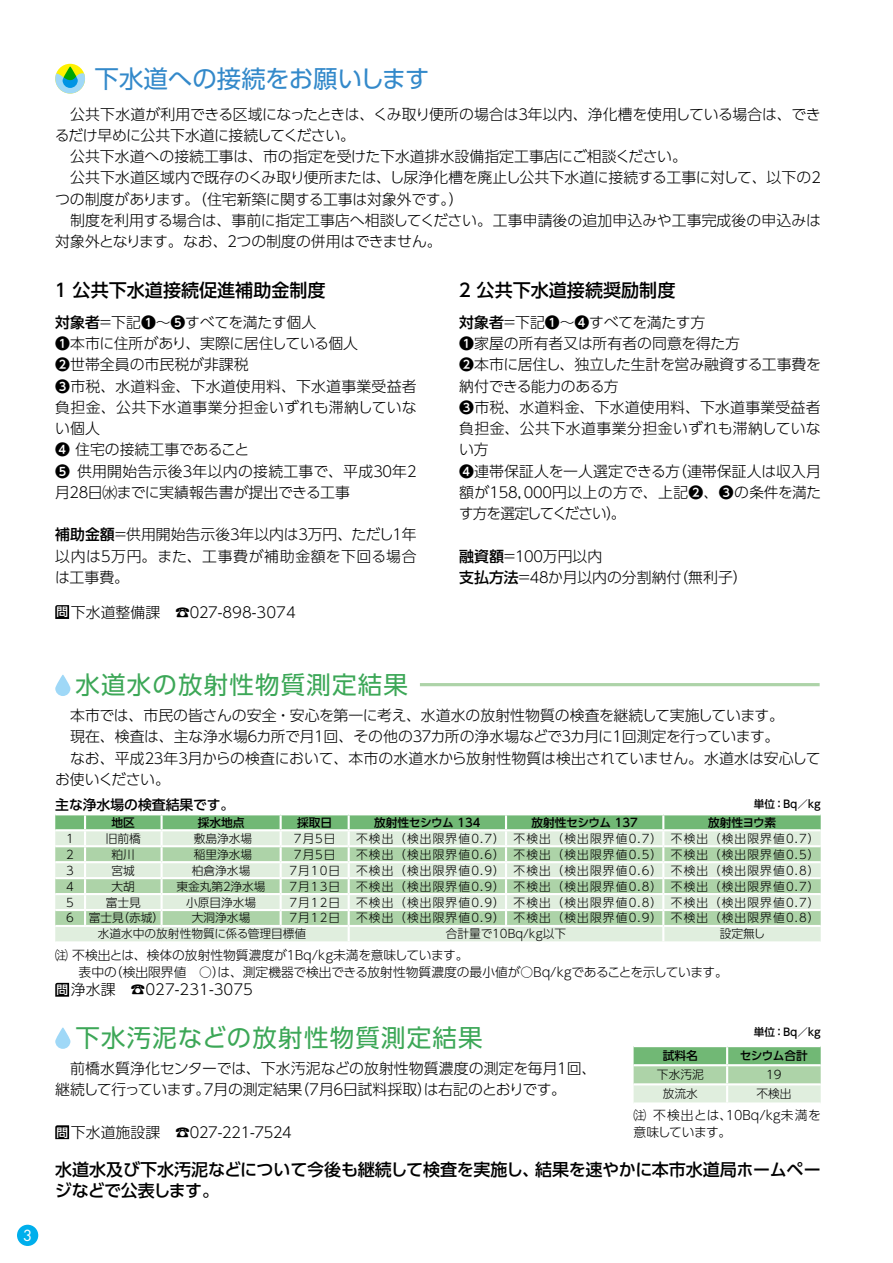
<style>
.page{position:relative;width:893px;height:1263px;background:#fff}
.page>*{position:absolute;margin:0;border:0;box-sizing:border-box;transform-origin:0 0}
.t1{font:24.45px "UD Shin Go Pro";letter-spacing:.05em;color:#3ca757}
.t2{font:24.45px "UD Shin Go Pro";color:#3389ca}
.t3{font:500 18px "UD Shin Go Pro";color:#000}
.t4{font:500 16.95px/21.3px "UD Shin Go Pro";letter-spacing:-.01em;color:#000}
.t5{font:300 14.85px/21.3px "UD Shin Go Pro";color:#000}
.t6{font:300 14.85px/21.3px "UD Shin Go Pro";letter-spacing:-.02em;color:#000}
.t7{font:300 14.85px "UD Shin Go Pro";letter-spacing:-.38em;color:#000}
.t8{font:14.85px "Futura";color:#fff}
.t9{font:500 13.8px "UD Shin Go Pro";color:#000}
.t10{font:300 12.75px/17px "UD Shin Go Pro";color:#000}
.t11{font:300 11.7px "UD Shin Go Pro";letter-spacing:.1em;color:#000}
.t12{font:500 11.7px "UD Shin Go Pro";color:#000}
.t13{font:300 11.7px "UD Shin Go Pro";color:#000}
.t14{font:300 11.7px "UD Shin Go Pro";letter-spacing:-.02em;color:#000}
.t15{font:500 10.65px "UD Shin Go Pro";letter-spacing:-.34em;color:#000}
.s1{font-weight:500}
.s2{font-family:"UD Shin Go Pro De";font-weight:700}
.s3{font-weight:500;font-size:11.7px;color:#fff}
</style>
<div class="page">
<div style="left:17px;top:1225px;width:21px;height:21px;background:#00afec;border-radius:50%"></div>
<svg style="left:55px;top:64px;width:30px;height:30px"></svg>
<svg style="left:55px;top:67px;width:30px;height:27px"></svg>
<svg style="left:55px;top:1125px;width:14px;height:14px"></svg>
<svg style="left:55px;top:1027px;width:15px;height:22px"></svg>
<svg style="left:634px;top:1046px;width:187px;height:56px;background:#b2d7b1"></svg>
<svg style="left:55px;top:605px;width:14px;height:14px"></svg>
<svg style="left:55px;top:675px;width:15px;height:21px"></svg>
<svg style="left:55px;top:983px;width:14px;height:14px"></svg>
<hr style="left:420px;top:683px;width:400px;height:3px;background:#add3a8">
<svg style="left:55px;top:814px;width:766px;height:127px;background:#c8e1c5"></svg>
<p class="t8" style="left:23px;top:1225px;width:11px">3</p>
<p class="t2" style="left:95px;top:59px;width:336px">下水道への接続をお願いします</p>
<p class="t5" style="left:55px;top:103px;width:770px">　公共下水道が利用できる区域になったときは、くみ取り便所の場合は３年以内、浄化槽を使用している場合は、できるだけ早めに公共下水道に接続してください。<br>　公共下水道への接続工事は、市の指定を受けた下水道排水設備指定工事店にご相談ください。<br>　公共下水道区域内で既存のくみ取り便所または、し尿浄化槽を廃止し公共下水道に接続する工事に対して、以下の２つの制度があります。（住宅新築に関する工事は対象外です。）<br>　制度を利用する場合は、事前に指定工事店へ相談してください。工事申請後の追加申込みや工事完成後の申込みは対象外となります。なお、２つの制度の併用はできません。</p>
<p class="t3" style="left:52px;top:275px;width:275px">１ 公共下水道接続促進補助金制度</p>
<p class="t3" style="left:456px;top:275px;width:221px">２ 公共下水道接続奨励制度</p>
<p class="t5" style="left:55px;top:311px;width:366px"><span class="s1">対象者</span>＝下記<span class="s2">❶</span>～<span class="s2">❺</span>すべてを満たす個人<br><span class="s2">❶</span>本市に住所があり、実際に居住している個人<br><span class="s2">❷</span>世帯全員の市民税が非課税<br><span class="s2">❸</span>市税、水道料金、下水道使用料、下水道事業受益者負担金、公共下水道事業分担金いずれも滞納していない個人<br><span class="s2">❹</span> 住宅の接続工事であること<br><span class="s2">❺</span> 供用開始告示後３年以内の接続工事で、平成３０年２月２８日㈬までに実績報告書が提出できる工事</p>
<p class="t5" style="left:55px;top:524px;width:363px;text-align:justify"><span class="s1">補助金額</span>＝供用開始告示後３年以内は３万円、ただし１年以内は５万円。また、工事費が補助金額を下回る場合は工事費。</p>
<p class="t5" style="left:56px;top:601px;width:241px"><span class="s3">問</span>下水道整備課　☎０２７-898-3074</p>
<p class="t5" style="left:459px;top:311px;width:363px"><span class="s1">対象者</span>＝下記<span class="s2">❶</span>～<span class="s2">❹</span>すべてを満たす方<br><span class="s2">❶</span>家屋の所有者又は所有者の同意を得た方<br><span class="s2">❷</span>本市に居住し、独立した生計を営み融資する工事費を納付できる能力のある方<br><span class="s2">❸</span>市税、水道料金、下水道使用料、下水道事業受益者負担金、公共下水道事業分担金いずれも滞納していない方<br><span class="s2">❹</span>連帯保証人を一人選定できる方（連帯保証人は収入月額が１５８，０００円以上の方で、上記<span class="s2">❷</span>、<span class="s2">❸</span>の条件を満たす方を選定してください）。</p>
<p class="t5" style="left:459px;top:545px;width:290px"><span class="s1">融資額</span>＝１００万円以内<br><span class="s1">支払方法</span>＝４８か月以内の分割納付（無利子）</p>
<p class="t1" style="left:75px;top:665px;width:334px">水道水の放射性物質測定結果</p>
<p class="t6" style="left:55px;top:704px;width:767px">　本市では、市民の皆さんの安全・安心を第一に考え、水道水の放射性物質の検査を継続して実施しています。<br>　現在、検査は、主な浄水場６カ所で月１回、その他の３７カ所の浄水場などで３カ月に１回測定を行っています。<br>　なお、平成２３年３月からの検査において、本市の水道水から放射性物質は検出されていません。水道水は安心してお使いください。</p>
<p class="t9" style="left:55px;top:793px;width:180px">主な浄水場の検査結果です。</p>
<p class="t15" style="left:754px;top:796px;width:71px">単位：Ｂｑ／ｋｇ</p>
<p class="t12" style="left:112px;top:813px;width:25px">地区</p>
<p class="t12" style="left:198px;top:813px;width:48px">採水地点</p>
<p class="t12" style="left:297px;top:813px;width:36px">採取日</p>
<p class="t12" style="left:374px;top:813px;width:108px">放射性セシウム 134</p>
<p class="t12" style="left:531px;top:813px;width:108px">放射性セシウム 137</p>
<p class="t12" style="left:708px;top:813px;width:70px">放射性ヨウ素</p>
<p class="t11" style="left:66px;top:829px;width:9px">1</p>
<p class="t11" style="left:106px;top:829px;width:37px">旧前橋</p>
<p class="t11" style="left:194px;top:829px;width:60px">敷島浄水場</p>
<p class="t11" style="left:294px;top:829px;width:43px">7月5日</p>
<p class="t11" style="left:356px;top:829px;width:465px">不検出（検出限界値0.7） 不検出（検出限界値0.7） 不検出（検出限界値0.7）</p>
<p class="t11" style="left:66px;top:845px;width:9px">2</p>
<p class="t11" style="left:112px;top:845px;width:25px">粕川</p>
<p class="t11" style="left:194px;top:845px;width:60px">稲里浄水場</p>
<p class="t11" style="left:294px;top:845px;width:43px">7月5日</p>
<p class="t11" style="left:356px;top:845px;width:465px">不検出（検出限界値0.6） 不検出（検出限界値0.5） 不検出（検出限界値0.5）</p>
<p class="t11" style="left:66px;top:861px;width:9px">3</p>
<p class="t11" style="left:112px;top:861px;width:25px">宮城</p>
<p class="t11" style="left:192px;top:861px;width:60px">柏倉浄水場</p>
<p class="t11" style="left:289px;top:861px;width:52px">7月10日</p>
<p class="t11" style="left:356px;top:861px;width:465px">不検出（検出限界値0.9） 不検出（検出限界値0.6） 不検出（検出限界値0.8）</p>
<p class="t11" style="left:66px;top:877px;width:9px">4</p>
<p class="t11" style="left:112px;top:877px;width:25px">大胡</p>
<p class="t13" style="left:177px;top:877px;width:91px">東金丸第２浄水場</p>
<p class="t11" style="left:289px;top:877px;width:52px">7月13日</p>
<p class="t11" style="left:356px;top:877px;width:465px">不検出（検出限界値0.9） 不検出（検出限界値0.8） 不検出（検出限界値0.7）</p>
<p class="t11" style="left:66px;top:893px;width:9px">5</p>
<p class="t11" style="left:106px;top:893px;width:37px">富士見</p>
<p class="t11" style="left:186px;top:893px;width:71px">小原目浄水場</p>
<p class="t11" style="left:289px;top:893px;width:52px">7月12日</p>
<p class="t11" style="left:356px;top:893px;width:465px">不検出（検出限界値0.9） 不検出（検出限界値0.8） 不検出（検出限界値0.7）</p>
<p class="t11" style="left:66px;top:908px;width:9px">6</p>
<p class="t11" style="left:89px;top:908px;width:77px">富士見（赤城）</p>
<p class="t11" style="left:192px;top:908px;width:60px">大洞浄水場</p>
<p class="t11" style="left:289px;top:908px;width:52px">7月12日</p>
<p class="t11" style="left:356px;top:908px;width:465px">不検出（検出限界値0.9） 不検出（検出限界値0.9） 不検出（検出限界値0.8）</p>
<p class="t13" style="left:98px;top:924px;width:210px">水道水中の放射性物質に係る管理目標値</p>
<p class="t14" style="left:446px;top:924px;width:122px">合計量で10Ｂｑ/ｋｇ以下</p>
<p class="t11" style="left:720px;top:924px;width:47px">設定無し</p>
<p class="t10" style="left:79px;top:946px;width:651px;text-indent:-23px">注 不検出とは、検体の放射性物質濃度が１Ｂｑ/ｋｇ未満を意味しています。<br>表中の（検出限界値　○）は、測定機器で検出できる放射性物質濃度の最小値が○Ｂｑ/ｋｇであることを示しています。</p>
<p class="t5" style="left:56px;top:978px;width:198px"><span class="s3">問</span>浄水課　☎027-231-3075</p>
<p class="t1" style="left:75px;top:1018px;width:409px">下水汚泥などの放射性物質測定結果</p>
<p class="t15" style="left:754px;top:1024px;width:71px">単位：Ｂｑ／ｋｇ</p>
<p class="t12" style="left:663px;top:1046px;width:37px">試料名</p>
<p class="t12" style="left:740px;top:1046px;width:70px">セシウム合計</p>
<p class="t11" style="left:657px;top:1065px;width:48px">下水汚泥</p>
<p class="t11" style="left:766px;top:1065px;width:17px">19</p>
<p class="t11" style="left:663px;top:1084px;width:37px">放流水</p>
<p class="t11" style="left:756px;top:1084px;width:37px">不検出</p>
<p class="t10" style="left:634px;top:1106px;width:189px">注 不検出とは、10Bq/kg未満を意味しています。</p>
<p class="t5" style="left:55px;top:1057px;width:543px">　前橋水質浄化センターでは、下水汚泥などの放射性物質濃度の測定を毎月１回、継続して行っています。7月の測定結果（7月6日試料採取）は右記のとおりです。</p>
<p class="t7" style="left:56px;top:1120px;width:240px"><span class="s3">問</span>下水道施設課　☎０２７-２２１-７５２４</p>
<p class="t4" style="left:55px;top:1158px;width:767px">水道水及び下水汚泥などについて今後も継続して検査を実施し、結果を速やかに本市水道局ホームページなどで公表します。</p>
</div>
